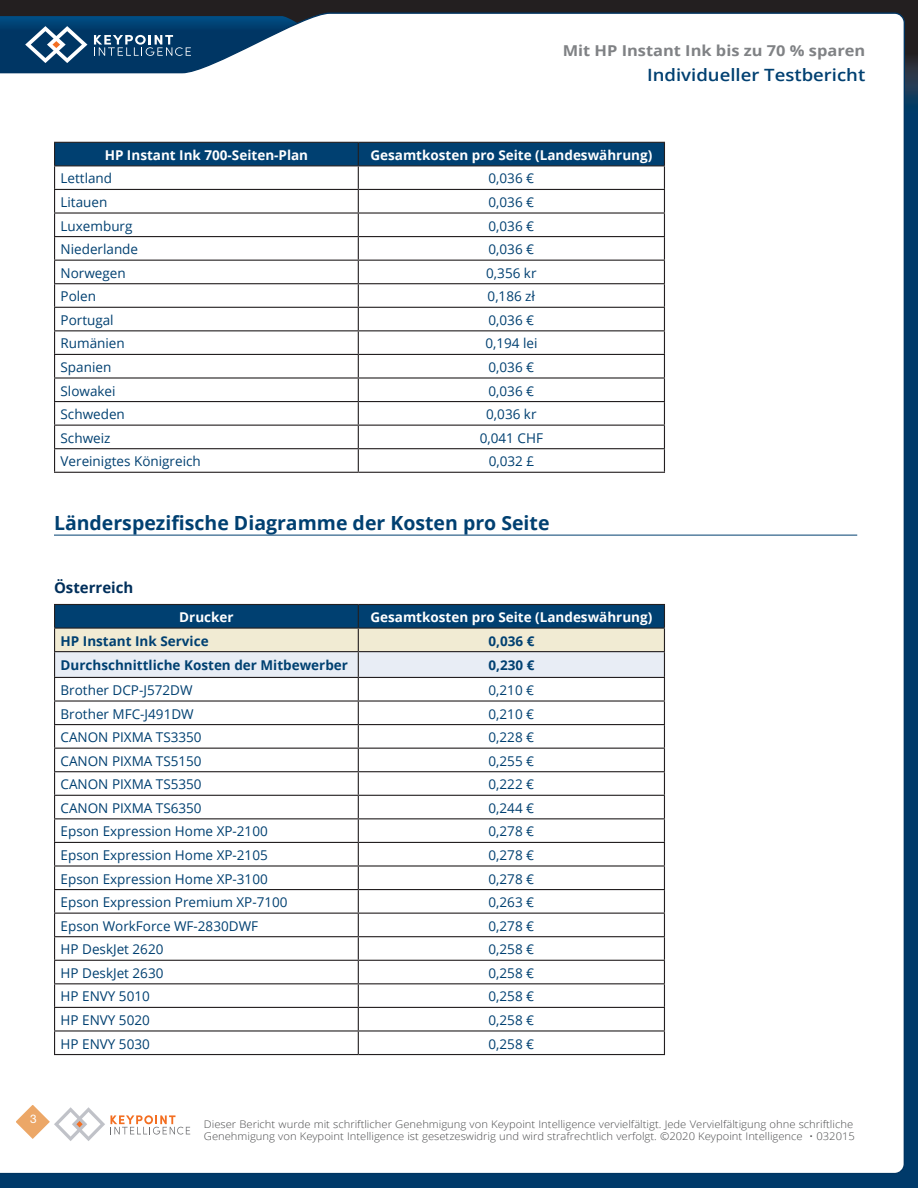
<style>
.page{position:relative;width:918px;height:1188px;background:#fff}
.page>*{position:absolute;margin:0;border:0;box-sizing:border-box;transform-origin:0 0}
.CTR_COVER_HEADER{font:700 19.5px "Open Sans";color:#004071}
.t1{font:600 16.95px "Open Sans";color:#004071;scale:1.09 1}
.t2{font:700 15px "Open Sans";color:#808285;scale:1.09 1}
.CTR_TABLE_HEAD_LEFT{font:700 15px "Open Sans";color:#002f5b}
.CTR_TABLE_TITLE{font:13.5px "Open Sans";color:#004071}
.CTR_TABLE_HEAD_WHITE{font:700 13.5px "Open Sans";color:#fff}
.CTR_TABLE_TITLE-2{font:700 13.5px "Open Sans";color:#004071}
.t3{font:11.85px "Helvetica Neue LT Pro";color:#fff}
.t4{font:300 10.5px/12px "Open Sans";color:#4b4c4d;scale:1.07 1}
</style>
<div class="page">
<div style="left:0;top:60px;width:918px;height:1128px;background:#003a6a"></div>
<div style="left:0;top:0;width:918px;height:72px;background:#231f20"></div>
<svg style="left:906px;top:58px;width:12px;height:42px"></svg>
<div style="left:0;top:12px;width:906px;height:1161px;background:#fff"></div>
<svg style="left:0;top:16px;width:353px;height:69px;background:#7292ac"></svg>
<svg style="left:9px;top:1098px;width:181px;height:47px;background:#f7eee7"></svg>
<hr style="left:54px;top:535px;width:803px;height:1px;background:#004071">
<svg style="left:54px;top:142px;width:611px;height:330px;background:#e2e6e9"></svg>
<hr style="left:54px;top:472px;width:304px;height:1px;background:#231f20">
<hr style="left:358px;top:472px;width:307px;height:1px;background:#231f20">
<hr style="left:54px;top:604px;width:304px;height:1px;background:#231f20">
<hr style="left:358px;top:604px;width:307px;height:1px;background:#231f20">
<svg style="left:54px;top:605px;width:611px;height:449px;background:#e5e8e9"></svg>
<hr style="left:54px;top:1054px;width:304px;height:1px;background:#231f20">
<hr style="left:358px;top:1054px;width:307px;height:1px;background:#231f20">
<p class="t2" style="left:563px;top:40px;width:279px">Mit HP Instant Ink bis zu 70 % sparen</p>
<p class="t1" style="left:647px;top:63px;width:202px">Individueller Testbericht</p>
<p class="CTR_TABLE_HEAD_WHITE" style="left:105px;top:145px;width:205px">HP Instant Ink 700-Seiten-Plan</p>
<p class="CTR_TABLE_HEAD_WHITE" style="left:370px;top:145px;width:283px">Gesamtkosten pro Seite (Landeswährung)</p>
<p class="CTR_TABLE_TITLE" style="left:61px;top:169px;width:53px">Lettland</p>
<p class="CTR_TABLE_TITLE" style="left:489px;top:169px;width:47px">0,036 €</p>
<p class="CTR_TABLE_TITLE" style="left:61px;top:193px;width:48px">Litauen</p>
<p class="CTR_TABLE_TITLE" style="left:489px;top:193px;width:47px">0,036 €</p>
<p class="CTR_TABLE_TITLE" style="left:61px;top:216px;width:73px">Luxemburg</p>
<p class="CTR_TABLE_TITLE" style="left:489px;top:216px;width:47px">0,036 €</p>
<p class="CTR_TABLE_TITLE" style="left:61px;top:240px;width:79px">Niederlande</p>
<p class="CTR_TABLE_TITLE" style="left:489px;top:240px;width:47px">0,036 €</p>
<p class="CTR_TABLE_TITLE" style="left:61px;top:264px;width:67px">Norwegen</p>
<p class="CTR_TABLE_TITLE" style="left:486px;top:264px;width:52px">0,356 kr</p>
<p class="CTR_TABLE_TITLE" style="left:61px;top:287px;width:37px">Polen</p>
<p class="CTR_TABLE_TITLE" style="left:488px;top:287px;width:49px">0,186 zł</p>
<p class="CTR_TABLE_TITLE" style="left:61px;top:311px;width:55px">Portugal</p>
<p class="CTR_TABLE_TITLE" style="left:489px;top:311px;width:47px">0,036 €</p>
<p class="CTR_TABLE_TITLE" style="left:61px;top:334px;width:66px">Rumänien</p>
<p class="CTR_TABLE_TITLE" style="left:485px;top:334px;width:54px">0,194 lei</p>
<p class="CTR_TABLE_TITLE" style="left:61px;top:358px;width:52px">Spanien</p>
<p class="CTR_TABLE_TITLE" style="left:489px;top:358px;width:47px">0,036 €</p>
<p class="CTR_TABLE_TITLE" style="left:61px;top:381px;width:57px">Slowakei</p>
<p class="CTR_TABLE_TITLE" style="left:489px;top:381px;width:47px">0,036 €</p>
<p class="CTR_TABLE_TITLE" style="left:61px;top:405px;width:66px">Schweden</p>
<p class="CTR_TABLE_TITLE" style="left:486px;top:405px;width:52px">0,036 kr</p>
<p class="CTR_TABLE_TITLE" style="left:61px;top:429px;width:51px">Schweiz</p>
<p class="CTR_TABLE_TITLE" style="left:480px;top:429px;width:65px">0,041 CHF</p>
<p class="CTR_TABLE_TITLE" style="left:61px;top:452px;width:142px">Vereinigtes Königreich</p>
<p class="CTR_TABLE_TITLE" style="left:489px;top:452px;width:47px">0,032 £</p>
<p class="CTR_COVER_HEADER" style="left:54px;top:509px;width:497px">Länderspezifische Diagramme der Kosten pro Seite</p>
<p class="CTR_TABLE_HEAD_LEFT" style="left:54px;top:577px;width:81px">Österreich</p>
<p class="CTR_TABLE_HEAD_WHITE" style="left:179px;top:608px;width:56px">Drucker</p>
<p class="CTR_TABLE_HEAD_WHITE" style="left:370px;top:608px;width:283px">Gesamtkosten pro Seite (Landeswährung)</p>
<p class="CTR_TABLE_TITLE-2" style="left:61px;top:631px;width:150px">HP Instant Ink Service</p>
<p class="CTR_TABLE_TITLE-2" style="left:488px;top:631px;width:47px">0,036 €</p>
<p class="CTR_TABLE_TITLE-2" style="left:61px;top:656px;width:289px">Durchschnittliche Kosten der Mitbewerber</p>
<p class="CTR_TABLE_TITLE-2" style="left:488px;top:656px;width:47px">0,230 €</p>
<p class="CTR_TABLE_TITLE" style="left:61px;top:681px;width:134px">Brother DCP-J572DW</p>
<p class="CTR_TABLE_TITLE" style="left:489px;top:681px;width:47px">0,210 €</p>
<p class="CTR_TABLE_TITLE" style="left:61px;top:704px;width:135px">Brother MFC-J491DW</p>
<p class="CTR_TABLE_TITLE" style="left:489px;top:704px;width:47px">0,210 €</p>
<p class="CTR_TABLE_TITLE" style="left:61px;top:728px;width:143px">CANON PIXMA TS3350</p>
<p class="CTR_TABLE_TITLE" style="left:489px;top:728px;width:47px">0,228 €</p>
<p class="CTR_TABLE_TITLE" style="left:61px;top:752px;width:143px">CANON PIXMA TS5150</p>
<p class="CTR_TABLE_TITLE" style="left:489px;top:752px;width:47px">0,255 €</p>
<p class="CTR_TABLE_TITLE" style="left:61px;top:775px;width:143px">CANON PIXMA TS5350</p>
<p class="CTR_TABLE_TITLE" style="left:489px;top:775px;width:47px">0,222 €</p>
<p class="CTR_TABLE_TITLE" style="left:61px;top:799px;width:143px">CANON PIXMA TS6350</p>
<p class="CTR_TABLE_TITLE" style="left:489px;top:799px;width:47px">0,244 €</p>
<p class="CTR_TABLE_TITLE" style="left:61px;top:822px;width:209px">Epson Expression Home XP-2100</p>
<p class="CTR_TABLE_TITLE" style="left:489px;top:822px;width:47px">0,278 €</p>
<p class="CTR_TABLE_TITLE" style="left:61px;top:846px;width:209px">Epson Expression Home XP-2105</p>
<p class="CTR_TABLE_TITLE" style="left:489px;top:846px;width:47px">0,278 €</p>
<p class="CTR_TABLE_TITLE" style="left:61px;top:869px;width:209px">Epson Expression Home XP-3100</p>
<p class="CTR_TABLE_TITLE" style="left:489px;top:869px;width:47px">0,278 €</p>
<p class="CTR_TABLE_TITLE" style="left:61px;top:893px;width:229px">Epson Expression Premium XP-7100</p>
<p class="CTR_TABLE_TITLE" style="left:489px;top:893px;width:47px">0,263 €</p>
<p class="CTR_TABLE_TITLE" style="left:61px;top:917px;width:199px">Epson WorkForce WF-2830DWF</p>
<p class="CTR_TABLE_TITLE" style="left:489px;top:917px;width:47px">0,278 €</p>
<p class="CTR_TABLE_TITLE" style="left:61px;top:940px;width:104px">HP DeskJet 2620</p>
<p class="CTR_TABLE_TITLE" style="left:489px;top:940px;width:47px">0,258 €</p>
<p class="CTR_TABLE_TITLE" style="left:61px;top:964px;width:104px">HP DeskJet 2630</p>
<p class="CTR_TABLE_TITLE" style="left:489px;top:964px;width:47px">0,258 €</p>
<p class="CTR_TABLE_TITLE" style="left:61px;top:987px;width:91px">HP ENVY 5010</p>
<p class="CTR_TABLE_TITLE" style="left:489px;top:987px;width:47px">0,258 €</p>
<p class="CTR_TABLE_TITLE" style="left:61px;top:1011px;width:91px">HP ENVY 5020</p>
<p class="CTR_TABLE_TITLE" style="left:489px;top:1011px;width:47px">0,258 €</p>
<p class="CTR_TABLE_TITLE" style="left:61px;top:1034px;width:91px">HP ENVY 5030</p>
<p class="CTR_TABLE_TITLE" style="left:489px;top:1034px;width:47px">0,258 €</p>
<p class="t3" style="left:30px;top:1111px;width:8px">3</p>
<p class="t4" style="left:204px;top:1118px;width:610px">Dieser Bericht wurde mit schriftlicher Genehmigung von Keypoint Intelligence vervielfältigt. Jede Vervielfältigung ohne schriftliche<br>Genehmigung von Keypoint Intelligence ist gesetzeswidrig und wird strafrechtlich verfolgt. ©2020 Keypoint Intelligence • 032015</p>
</div>
